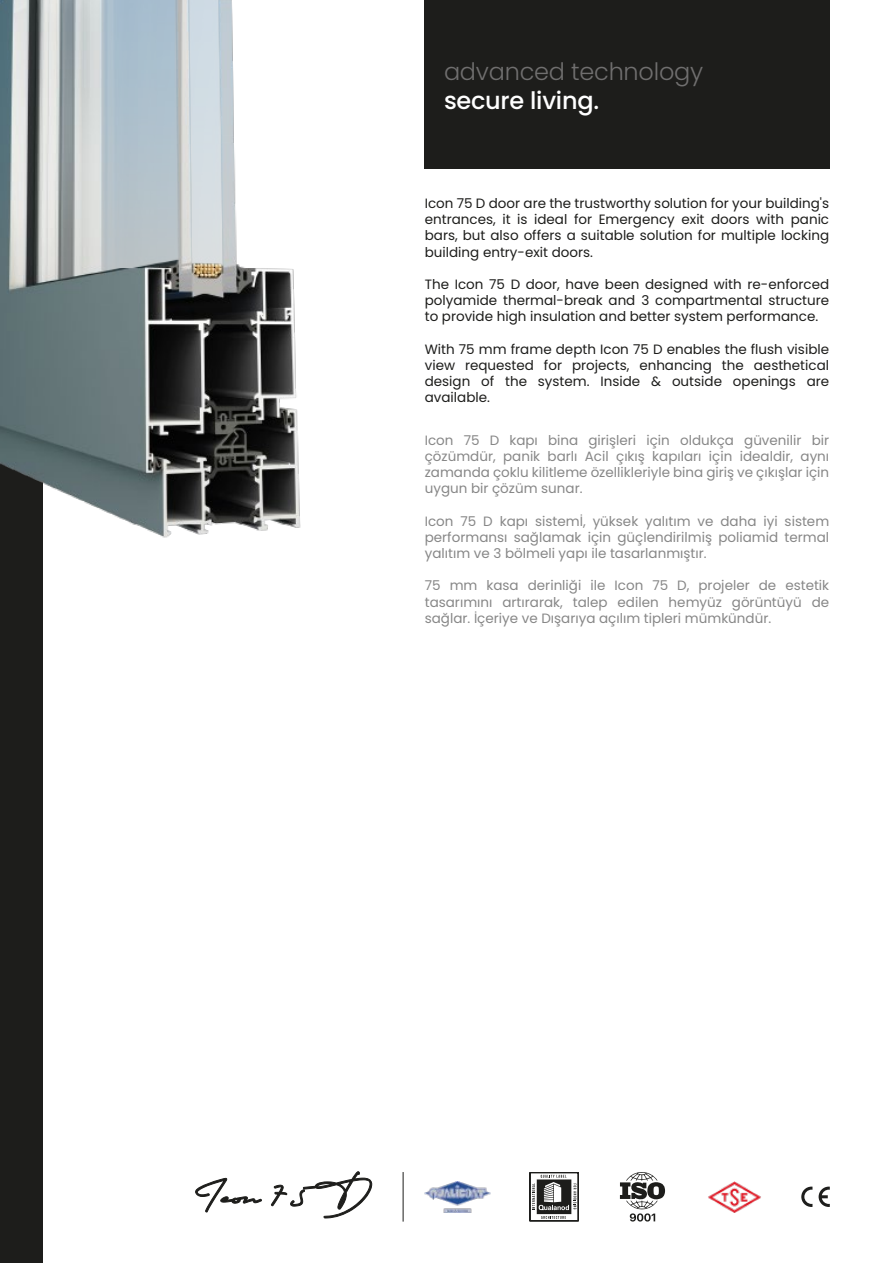
<style>
.page{position:relative;width:893px;height:1263px;background:#fff}
.page>*{position:absolute;margin:0;border:0;box-sizing:border-box;transform-origin:0 0}
.t1{font:52.5px "Robertson Alternate";color:#1d1d1b}
.t2{font:300 24px "Poppins";letter-spacing:-.01em;color:#706f6f}
.t3{font:500 24px "Poppins";letter-spacing:-.01em;color:#fff}
.t4{font:13.5px/16.2px "Poppins";color:#1d1d1b;text-align:justify}
.t5{font:13.5px/16.2px "Poppins";color:#878787;text-align:justify}
</style>
<div class="page">
<div style="left:0;top:0;width:43px;height:1263px;background:#1d1d1b"></div>
<div style="left:425px;top:0;width:405px;height:168px;background:#1d1d1b"></div>
<svg style="left:801px;top:1186px;width:29px;height:21px"></svg>
<svg style="left:620px;top:1172px;width:45px;height:49px"></svg>
<img style="left:425px;top:1181px;width:65px;height:31px">
<svg style="left:529px;top:1172px;width:50px;height:49px"></svg>
<img style="left:708px;top:1181px;width:53px;height:32px">
<img style="left:0;top:0;width:557px;height:538px">
<svg style="left:195px;top:1178px;width:67px;height:34px"></svg>
<svg style="left:271px;top:1171px;width:101px;height:47px"></svg>
<hr style="left:403px;top:1172px;width:1px;height:49px;background:#1d1d1b">
<h2 class="t2" style="left:444px;top:57px;width:261px">advanced technology</h2>
<h2 class="t3" style="left:444px;top:86px;width:157px">secure living.</h2>
<p class="t4" style="left:425px;top:195px;width:406px">Icon 75 D door are the trustworthy solution for your building's entrances, it is ideal for Emergency exit doors with panic bars, but also offers a suitable solution for multiple locking building entry-exit doors.</p>
<p class="t4" style="left:425px;top:276px;width:406px">The Icon 75 D door, have been designed with re-enforced polyamide thermal-break and 3 compartmental structure to provide high insulation and better system performance.</p>
<p class="t4" style="left:425px;top:341px;width:406px">With 75 mm frame depth Icon 75 D enables the flush visible view requested for projects, enhancing the aesthetical design of the system. Inside &amp; outside openings are available.</p>
<p class="t5" style="left:425px;top:432px;width:406px">Icon 75 D kapı bina girişleri için oldukça güvenilir bir çözümdür, panik barlı Acil çıkış kapıları için idealdir, aynı zamanda çoklu kilitleme özellikleriyle bina giriş ve çıkışlar için uygun bir çözüm sunar.</p>
<p class="t5" style="left:425px;top:513px;width:406px">Icon 75 D kapı sistemİ, yüksek yalıtım ve daha iyi sistem performansı sağlamak için güçlendirilmiş poliamid termal yalıtım ve 3 bölmeli yapı ile tasarlanmıştır.</p>
<p class="t5" style="left:425px;top:578px;width:406px">75 mm kasa derinliği ile Icon 75 D, projeler de estetik tasarımını artırarak, talep edilen hemyüz görüntüyü de sağlar. İçeriye ve Dışarıya açılım tipleri mümkündür.</p>
<h1 class="t1" style="left:195px;top:1167px;width:176px">Icon 75 D</h1>
</div>
